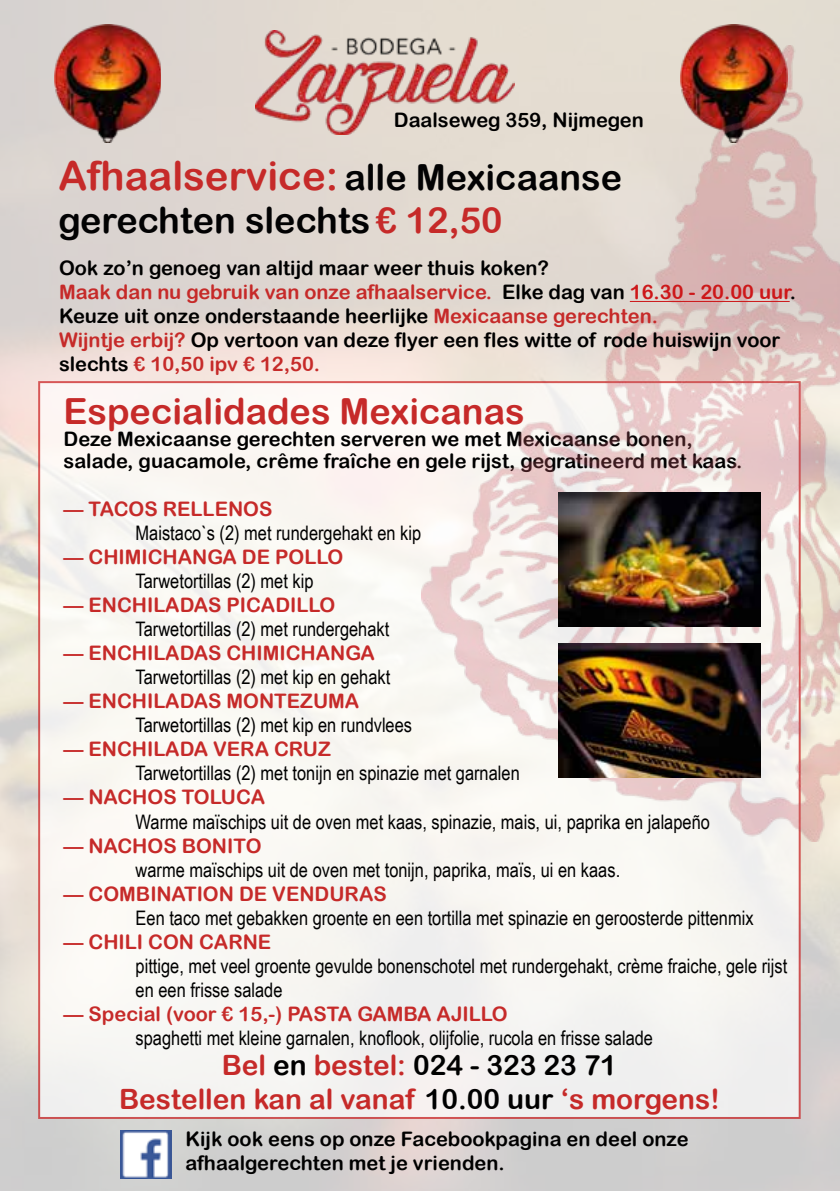
<style>
.page{position:relative;width:840px;height:1191px;background:#fff}
.page>*{position:absolute;margin:0;border:0;box-sizing:border-box;transform-origin:0 0}
.t1{font:40px "Arial Rounded MT Bold";color:#c62a29}
.t2{font:36px "Arial Rounded MT Bold";color:#c62a29}
.t3{font:36px "Arial Rounded MT Bold";color:#020203}
.t4{font:28px/33.6px "Arial Rounded MT Bold";color:#c62a29;text-align:center}
.t5{font:20px/24px "Arial Narrow";color:#000}
.t6{font:20px/24px "Arial Rounded MT Bold";color:#000}
.t7{font:20px "Arial Rounded MT Bold";color:#c62a29}
.s1{font-size:36px;color:#020203}
.s2{color:#c62a29}
.s3{color:#cd1719}
.s4{color:#000}
</style>
<div class="page">
<img style="left:0;top:0;width:839px;height:1191px">
<img style="left:255px;top:30px;width:259px;height:104px">
<img style="left:55px;top:25px;width:105px;height:117px">
<img style="left:680px;top:25px;width:107px;height:20px">
<div style="left:38px;top:381px;width:762px;height:738px;background:#f8f6f2"></div>
<img style="left:421px;top:45px;width:418px;height:796px">
<img style="left:558px;top:493px;width:202px;height:133px">
<img style="left:558px;top:643px;width:202px;height:134px">
<hr style="left:629px;top:301px;width:160px;height:1px;background:#cd1719">
<img style="left:120px;top:1130px;width:51px;height:48px">
<p class="t6" style="left:393px;top:107px;width:251px">Daalseweg 359, Nijmegen</p>
<h1 class="t1" style="left:58px;top:152px;width:565px">Afhaalservice: <span class="s1">alle Mexicaanse</span></h1>
<h2 class="t3" style="left:58px;top:199px;width:445px">gerechten slechts<span class="s2">€ 12,50</span></h2>
<p class="t6" style="left:59px;top:256px;width:738px">Ook zo’n genoeg van altijd maar weer thuis koken?<br><span class="s2">Maak dan nu gebruik van onze afhaalservice.</span> Elke dag van <span class="s3">16.30 - 20.00 uur</span>.<br>Keuze uit onze onderstaande heerlijke <span class="s2">Mexicaanse gerechten.<br>Wijntje erbij?</span> Op vertoon van deze flyer een fles witte of rode huiswijn voor slechts <span class="s2">€ 10,50 ipv € 12,50.</span></p>
<h2 class="t2" style="left:63px;top:390px;width:462px">Especialidades Mexicanas</h2>
<p class="t6" style="left:63px;top:428px;width:680px;line-height:22px">Deze Mexicaanse gerechten serveren we met Mexicaanse bonen, salade, guacamole, crême fraîche en gele rijst, gegratineerd met kaas.</p>
<p class="t7" style="left:63px;top:497px;width:210px">— TACOS RELLENOS</p>
<p class="t5" style="left:135px;top:520px;width:287px">Maistaco`s (2) met rundergehakt en kip</p>
<p class="t7" style="left:63px;top:545px;width:281px">— CHIMICHANGA DE POLLO</p>
<p class="t5" style="left:135px;top:568px;width:179px">Tarwetortillas (2) met kip</p>
<p class="t7" style="left:63px;top:593px;width:273px">— ENCHILADAS PICADILLO</p>
<p class="t5" style="left:135px;top:616px;width:255px">Tarwetortillas (2) met rundergehakt</p>
<p class="t7" style="left:63px;top:641px;width:312px">— ENCHILADAS CHIMICHANGA</p>
<p class="t5" style="left:135px;top:664px;width:256px">Tarwetortillas (2) met kip en gehakt</p>
<p class="t7" style="left:63px;top:689px;width:297px">— ENCHILADAS MONTEZUMA</p>
<p class="t5" style="left:135px;top:712px;width:278px">Tarwetortillas (2) met kip en rundvlees</p>
<p class="t7" style="left:63px;top:737px;width:269px">— ENCHILADA VERA CRUZ</p>
<p class="t5" style="left:135px;top:760px;width:385px">Tarwetortillas (2) met tonijn en spinazie met garnalen</p>
<p class="t7" style="left:63px;top:785px;width:203px">— NACHOS TOLUCA</p>
<p class="t5" style="left:135px;top:808px;width:575px">Warme maïschips uit de oven met kaas, spinazie, mais, ui, paprika en jalapeño</p>
<p class="t7" style="left:63px;top:833px;width:199px">— NACHOS BONITO</p>
<p class="t5" style="left:135px;top:856px;width:486px">warme maïschips uit de oven met tonijn, paprika, maïs, ui en kaas.</p>
<p class="t7" style="left:63px;top:881px;width:324px">— COMBINATION DE VENDURAS</p>
<p class="t5" style="left:135px;top:904px;width:619px">Een taco met gebakken groente en een tortilla met spinazie en geroosterde pittenmix</p>
<p class="t7" style="left:63px;top:929px;width:209px">— CHILI CON CARNE</p>
<p class="t5" style="left:135px;top:952px;width:652px">pittige, met veel groente gevulde bonenschotel met rundergehakt, crème fraiche, gele rijst en een frisse salade</p>
<p class="t7" style="left:63px;top:1001px;width:445px">— Special (voor € 15,-) PASTA GAMBA AJILLO</p>
<p class="t5" style="left:135px;top:1024px;width:518px">spaghetti met kleine garnalen, knoflook, olijfolie, rucola en frisse salade</p>
<h3 class="t4" style="left:119px;top:1048px;width:601px">Bel <span class="s4">en</span> bestel: <span class="s4">024 - 323 23 71<br></span>Bestellen kan al vanaf <span class="s4">10.00 uur</span> ‘s morgens!</h3>
<p class="t6" style="left:185px;top:1126px;width:504px">Kijk ook eens op onze Facebookpagina en deel onze afhaalgerechten met je vrienden.</p>
</div>
